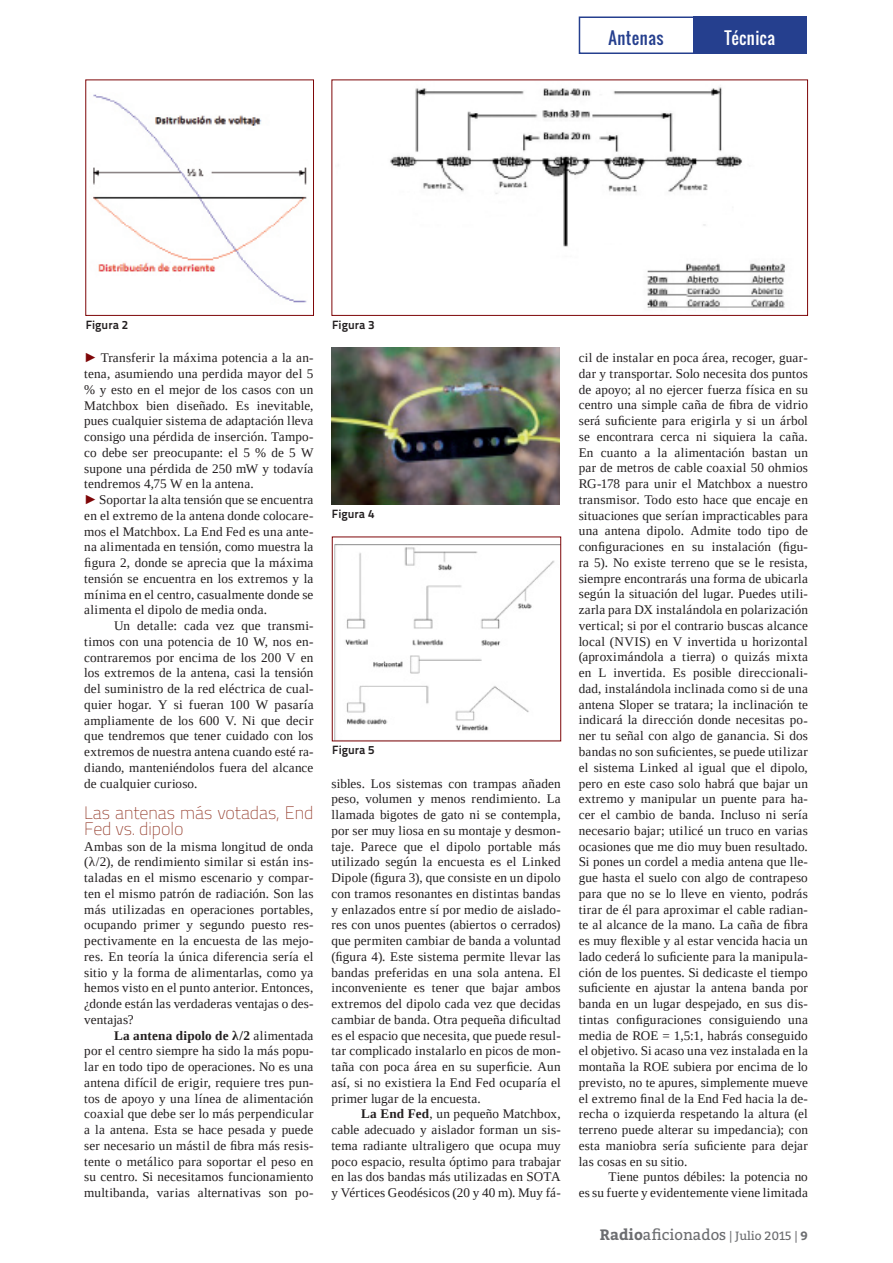
<style>
.page{position:relative;width:893px;height:1263px;background:#fff}
.page>*{position:absolute;margin:0;border:0;box-sizing:border-box;transform-origin:0 0}
.TXT_articles{font:100 18px/15.8px "Titillium";letter-spacing:-.005em;color:#923827}
.t1{font:16.5px "Oswald";letter-spacing:.03em;color:#253f8e}
.t2{font:16.5px "Oswald";letter-spacing:.03em;color:#fff}
.t3{font:15px "Bitter";color:#6c6d70}
.TXT_articles-2{font:13.2px/15.8px "Tinos";letter-spacing:.01em;color:#231f20;text-align:justify}
.t4{font:12px "Titillium Text 22 L 800 wt";color:#231f20}
.s1{font-family:"Arial";color:#7e0608}
.s2{font-weight:700}
.s3{font-size:12px}
.s4{font-weight:700;font-size:12px}
</style>
<div class="page">
<div style="left:693px;top:16px;width:114px;height:38px;background:#253f8e"></div>
<div style="left:579px;top:16px;width:116px;height:38px;border:2px solid #253f8e"></div>
<img style="left:332px;top:348px;width:228px;height:156px">
<img style="left:93px;top:94px;width:214px;height:209px">
<div style="left:85px;top:80px;width:229px;height:236px;border:1px solid #7e0608"></div>
<img style="left:390px;top:87px;width:395px;height:221px">
<div style="left:331px;top:80px;width:477px;height:236px;border:1px solid #7e0608"></div>
<img style="left:335px;top:544px;width:224px;height:195px">
<div style="left:332px;top:537px;width:229px;height:204px;border:1px solid #7e0608"></div>
<p class="t1" style="left:608px;top:26px;width:57px">Antenas</p>
<p class="t2" style="left:725px;top:26px;width:52px">Técnica</p>
<p class="t4" style="left:86px;top:315px;width:44px">Figura 2</p>
<p class="t4" style="left:332px;top:315px;width:44px">Figura 3</p>
<p class="TXT_articles-2" style="left:84px;top:350px;width:231px"><span class="s1">►</span> Transferir la máxima potencia a la an&shy;tena, asumiendo una perdida mayor del 5 % y esto en el mejor de los casos con un Matchbox bien diseñado. Es inevitable, pues cualquier sistema de adaptación lleva consigo una pérdida de inserción. Tampo&shy;co debe ser preocupante: el 5 % de 5 W supone una pérdida de 250 mW y todavía tendremos 4,75 W en la antena.</p>
<p class="TXT_articles-2" style="left:84px;top:492px;width:231px"><span class="s1">►</span> Soportar la alta tensión que se encuentra en el extremo de la antena donde colocare&shy;mos el Matchbox. La End Fed es una ante&shy;na alimentada en tensión, como muestra la figura 2, donde se aprecia que la máxima tensión se encuentra en los extremos y la mínima en el centro, casualmente donde se alimenta el dipolo de media onda.</p>
<p class="TXT_articles-2" style="left:84px;top:618px;width:231px;text-indent:30px">Un detalle: cada vez que transmi&shy;timos con una potencia de 10 W, nos en&shy;contraremos por encima de los 200 V en los extremos de la antena, casi la tensión del suministro de la red eléctrica de cual&shy;quier hogar. Y si fueran 100 W pasaría ampliamente de los 600 V. Ni que decir que tendremos que tener cuidado con los extremos de nuestra antena cuando esté ra&shy;diando, manteniéndolos fuera del alcance de cualquier curioso.</p>
<p class="TXT_articles" style="left:84px;top:804px;width:231px">Las antenas más votadas, End<br>Fed vs. dipolo</p>
<p class="TXT_articles-2" style="left:84px;top:838px;width:231px">Ambas son de la misma longitud de onda (λ/2), de rendimiento similar si están ins&shy;taladas en el mismo escenario y compar&shy;ten el mismo patrón de radiación. Son las más utilizadas en operaciones portables, ocupando primer y segundo puesto res&shy;pectivamente en la encuesta de las mejo&shy;res. En teoría la única diferencia sería el sitio y la forma de alimentarlas, como ya hemos visto en el punto anterior. Entonces, ¿donde están las verdaderas ventajas o des&shy;ventajas?</p>
<p class="TXT_articles-2" style="left:84px;top:1027px;width:231px;text-indent:30px"><span class="s2">La antena dipolo de λ/2</span> alimentada por el centro siempre ha sido la más popu&shy;lar en todo tipo de operaciones. No es una antena difícil de erigir, requiere tres pun&shy;tos de apoyo y una línea de alimentación coaxial que debe ser lo más perpendicular a la antena. Esta se hace pesada y puede ser necesario un mástil de fibra más resis&shy;tente o metálico para soportar el peso en su centro. Si necesitamos funcionamiento multibanda, varias alternativas son po-</p>
<p class="t4" style="left:332px;top:504px;width:44px">Figura 4</p>
<p class="t4" style="left:332px;top:741px;width:44px">Figura 5</p>
<p class="TXT_articles-2" style="left:331px;top:775px;width:231px">sibles. Los sistemas con trampas añaden peso, volumen y menos rendimiento. La llamada bigotes de gato ni se contempla, por ser muy liosa en su montaje y desmon&shy;taje. Parece que el dipolo portable más utilizado según la encuesta es el Linked Dipole (figura 3), que consiste en un dipolo con tramos resonantes en distintas bandas y enlazados entre sí por medio de aislado&shy;res con unos puentes (abiertos o cerrados) que permiten cambiar de banda a voluntad (figura 4). Este sistema permite llevar las bandas preferidas en una sola antena. El inconveniente es tener que bajar ambos extremos del dipolo cada vez que decidas cambiar de banda. Otra pequeña dificultad es el espacio que necesita, que puede resul&shy;tar complicado instalarlo en picos de mon&shy;taña con poca área en su superficie. Aun así, si no existiera la End Fed ocuparía el primer lugar de la encuesta.</p>
<p class="TXT_articles-2" style="left:331px;top:1106px;width:231px;text-indent:30px"><span class="s2">La End Fed</span>, un pequeño Matchbox, cable adecuado y aislador forman un sis&shy;tema radiante ultraligero que ocupa muy poco espacio, resulta óptimo para trabajar en las dos bandas más utilizadas en SOTA y Vértices Geodésicos (20 y 40 m). Muy fá-</p>
<p class="TXT_articles-2" style="left:579px;top:350px;width:231px">cil de instalar en poca área, recoger, guar&shy;dar y transportar. Solo necesita dos puntos de apoyo; al no ejercer fuerza física en su centro una simple caña de fibra de vidrio será suficiente para erigirla y si un árbol se encontrara cerca ni siquiera la caña.<br>En cuanto a la alimentación bastan un par de metros de cable coaxial 50 ohmios RG-178 para unir el Matchbox a nuestro transmisor. Todo esto hace que encaje en situaciones que serían impracticables para una antena dipolo. Admite todo tipo de configuraciones en su instalación (figu&shy;ra 5). No existe terreno que se le resista, siempre encontrarás una forma de ubicarla según la situación del lugar. Puedes utili&shy;zarla para DX instalándola en polarización vertical; si por el contrario buscas alcance local (NVIS) en V invertida u horizontal (aproximándola a tierra) o quizás mixta en L invertida. Es posible direccionali&shy;dad, instalándola inclinada como si de una antena Sloper se tratara; la inclinación te indicará la dirección donde necesitas po&shy;ner tu señal con algo de ganancia. Si dos bandas no son suficientes, se puede utilizar el sistema Linked al igual que el dipolo, pero en este caso solo habrá que bajar un extremo y manipular un puente para ha&shy;cer el cambio de banda. Incluso ni sería necesario bajar; utilicé un truco en varias ocasiones que me dio muy buen resultado.<br>Si pones un cordel a media antena que lle&shy;gue hasta el suelo con algo de contrapeso para que no se lo lleve en viento, podrás tirar de él para aproximar el cable radian&shy;te al alcance de la mano. La caña de fibra es muy flexible y al estar vencida hacia un lado cederá lo suficiente para la manipula&shy;ción de los puentes. Si dedicaste el tiempo suficiente en ajustar la antena banda por banda en un lugar despejado, en sus dis&shy;tintas configuraciones consiguiendo una media de ROE = 1,5:1, habrás conseguido el objetivo. Si acaso una vez instalada en la montaña la ROE subiera por encima de lo previsto, no te apures, simplemente mueve el extremo final de la End Fed hacia la de&shy;recha o izquierda respetando la altura (el terreno puede alterar su impedancia); con esta maniobra sería suficiente para dejar las cosas en su sitio.</p>
<p class="TXT_articles-2" style="left:579px;top:1169px;width:231px;text-align:right">Tiene puntos débiles: la potencia no<br>es su fuerte y evidentemente viene limitada</p>
<p class="t3" style="left:600px;top:1224px;width:210px"><span class="s2">Radio</span>aficionados <span class="s3">| Julio 2015 |</span> <span class="s4">9</span></p>
</div>
